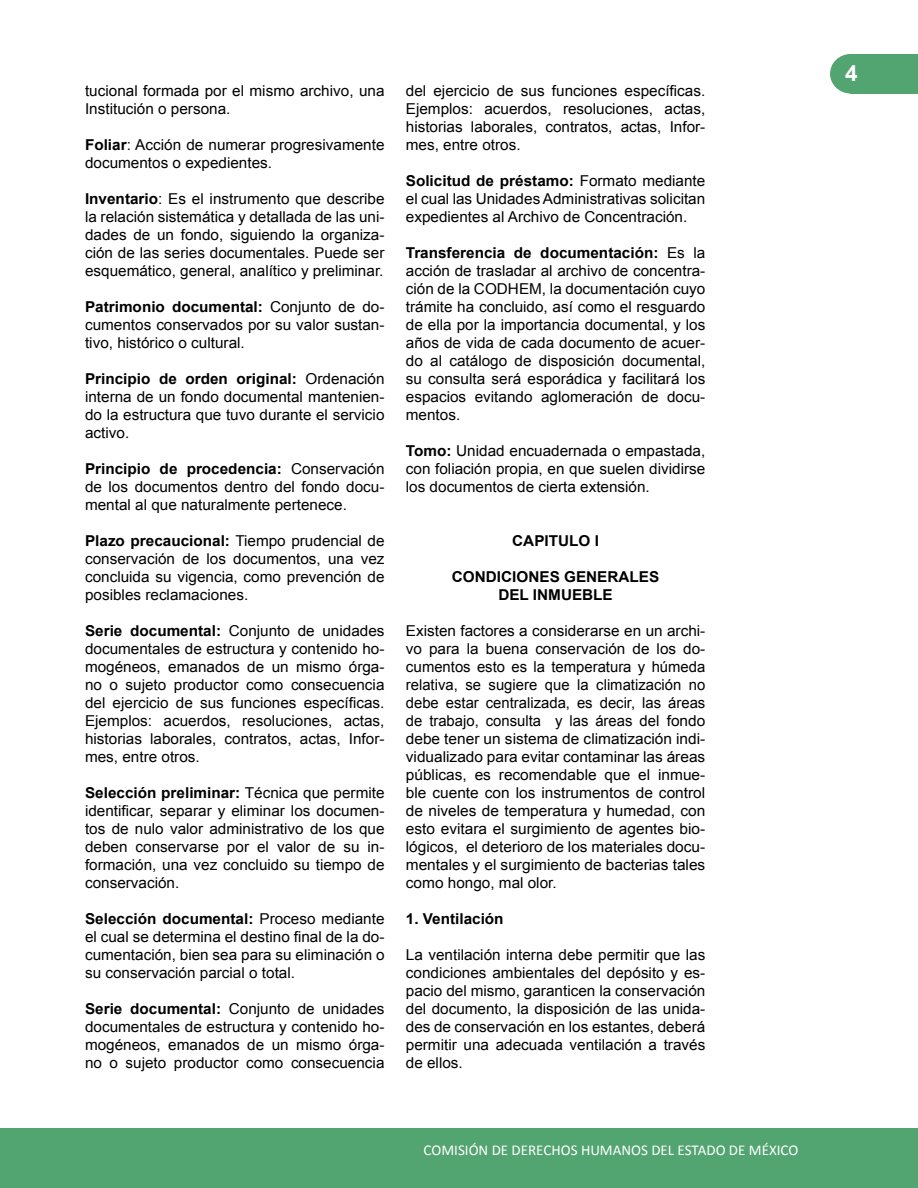
<style>
.page{position:relative;width:918px;height:1188px;background:#fff}
.page>*{position:absolute;margin:0;border:0;box-sizing:border-box;transform-origin:0 0}
.t1{font:700 22.5px "Arial";color:#fff}
.t2{font:15px/18px "Arial";color:#000;text-align:justify}
.t3{font:700 15px/18px "Arial";color:#000;text-align:center}
.t4{font:15px "Calibri";color:#fff}
.s1{font-weight:700}
</style>
<div class="page">
<div style="left:0;top:1128px;width:918px;height:60px;background:#52a470"></div>
<div style="left:851px;top:54px;width:67px;height:40px;background:#52a470"></div>
<div style="left:830px;top:54px;width:41px;height:40px;background:#52a470;border-radius:50%"></div>
<p class="t2" style="left:85px;top:82px;width:301px">tucional formada por el mismo archivo, una<br>Institución o persona.</p>
<p class="t2" style="left:85px;top:136px;width:301px"><span class="s1">Foliar</span>: Acción de numerar progresivamente documentos o expedientes.</p>
<p class="t2" style="left:85px;top:190px;width:301px"><span class="s1">Inventario</span>: Es el instrumento que describe la relación sistemática y detallada de las uni&shy;dades de un fondo, siguiendo la organiza&shy;ción de las series documentales. Puede ser esquemático, general, analítico y preliminar.</p>
<p class="t2" style="left:85px;top:298px;width:301px"><span class="s1">Patrimonio documental:</span> Conjunto de do&shy;cumentos conservados por su valor sustan&shy;tivo, histórico o cultural.</p>
<p class="t2" style="left:85px;top:370px;width:301px"><span class="s1">Principio de orden original:</span> Ordenación interna de un fondo documental mantenien&shy;do la estructura que tuvo durante el servicio activo.</p>
<p class="t2" style="left:85px;top:460px;width:301px"><span class="s1">Principio de procedencia:</span> Conservación de los documentos dentro del fondo docu&shy;mental al que naturalmente pertenece.</p>
<p class="t2" style="left:85px;top:532px;width:301px"><span class="s1">Plazo precaucional:</span> Tiempo prudencial de conservación de los documentos, una vez concluida su vigencia, como prevención de posibles reclamaciones.</p>
<p class="t2" style="left:85px;top:622px;width:301px"><span class="s1">Serie documental:</span> Conjunto de unidades documentales de estructura y contenido ho&shy;mogéneos, emanados de un mismo órga&shy;no o sujeto productor como consecuencia del ejercicio de sus funciones específicas.<br>Ejemplos: acuerdos, resoluciones, actas, historias laborales, contratos, actas, Infor&shy;mes, entre otros.</p>
<p class="t2" style="left:85px;top:784px;width:301px"><span class="s1">Selección preliminar:</span> Técnica que permite identificar, separar y eliminar los documen&shy;tos de nulo valor administrativo de los que deben conservarse por el valor de su in&shy;formación, una vez concluido su tiempo de conservación.</p>
<p class="t2" style="left:85px;top:910px;width:301px"><span class="s1">Selección documental:</span> Proceso mediante el cual se determina el destino final de la do&shy;cumentación, bien sea para su eliminación o su conservación parcial o total.</p>
<p class="t2" style="left:85px;top:1000px;width:301px"><span class="s1">Serie documental:</span> Conjunto de unidades documentales de estructura y contenido ho&shy;mogéneos, emanados de un mismo órga&shy;no o sujeto productor como consecuencia</p>
<p class="t2" style="left:406px;top:82px;width:301px">del ejercicio de sus funciones específicas.<br>Ejemplos: acuerdos, resoluciones, actas, historias laborales, contratos, actas, Infor&shy;mes, entre otros.</p>
<p class="t2" style="left:406px;top:172px;width:301px"><span class="s1">Solicitud de préstamo:</span> Formato mediante el cual las Unidades Administrativas solicitan expedientes al Archivo de Concentración.</p>
<p class="t2" style="left:406px;top:244px;width:301px"><span class="s1">Transferencia de documentación:</span> Es la acción de trasladar al archivo de concentra&shy;ción de la CODHEM, la documentación cuyo trámite ha concluido, así como el resguardo de ella por la importancia documental, y los años de vida de cada documento de acuer&shy;do al catálogo de disposición documental, su consulta será esporádica y facilitará los espacios evitando aglomeración de docu&shy;mentos.</p>
<p class="t2" style="left:406px;top:442px;width:301px"><span class="s1">Tomo:</span> Unidad encuadernada o empastada, con foliación propia, en que suelen dividirse los documentos de cierta extensión.</p>
<p class="t3" style="left:512px;top:532px;width:88px">CAPITULO I</p>
<p class="t3" style="left:452px;top:568px;width:209px">CONDICIONES GENERALES<br>DEL INMUEBLE</p>
<p class="t2" style="left:406px;top:622px;width:301px">Existen factores a considerarse en un archi&shy;vo para la buena conservación de los do&shy;cumentos esto es la temperatura y húmeda relativa, se sugiere que la climatización no debe estar centralizada, es decir, las áreas de trabajo, consulta y las áreas del fondo debe tener un sistema de climatización indi&shy;vidualizado para evitar contaminar las áreas públicas, es recomendable que el inmue&shy;ble cuente con los instrumentos de control de niveles de temperatura y humedad, con esto evitara el surgimiento de agentes bio&shy;lógicos, el deterioro de los materiales docu&shy;mentales y el surgimiento de bacterias tales como hongo, mal olor.</p>
<p class="t3" style="left:406px;top:910px;width:99px">1. Ventilación</p>
<p class="t2" style="left:406px;top:946px;width:301px">La ventilación interna debe permitir que las condiciones ambientales del depósito y es&shy;pacio del mismo, garanticen la conservación del documento, la disposición de las unida&shy;des de conservación en los estantes, deberá permitir una adecuada ventilación a través de ellos.</p>
<p class="t4" style="left:424px;top:1140px;width:376px">COMISIÓN DE DERECHOS HUMANOS DEL ESTADO DE MÉXICO</p>
<h1 class="t1" style="left:845px;top:58px;width:14px">4</h1>
</div>
